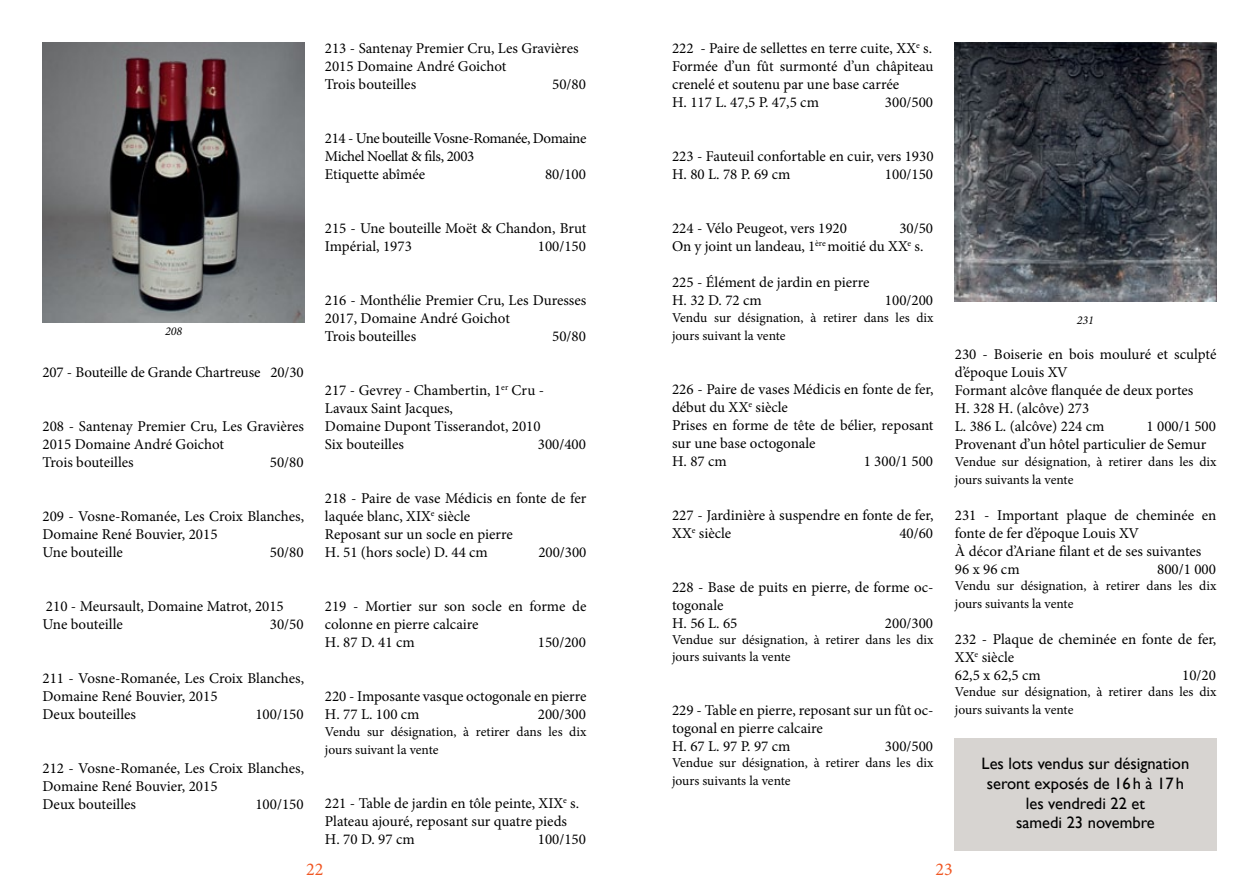
<style>
.page{position:relative;width:1259px;height:893px;background:#fff}
.page>*{position:absolute;margin:0;border:0;box-sizing:border-box;transform-origin:0 0}
.t1{font:18px "Minion Pro";color:#f05622}
.t2{font:16.5px/19.8px "Gill Sans";color:#000;text-align:center}
.t3{font:15px/18px "Minion Pro";color:#000}
.t4{font:15px/18px "Minion Pro";letter-spacing:-.025em;color:#000}
.t5{font:13.5px/18px "Minion Pro";color:#000}
.t6{font:italic 12px "Minion Pro";color:#000}
</style>
<div class="page">
<img style="left:43px;top:43px;width:261px;height:279px">
<img style="left:954px;top:43px;width:262px;height:258px">
<div style="left:954px;top:738px;width:262px;height:112px;background:#d7d4d1"></div>
<p class="t3" style="left:325px;top:40px;width:255px">213 - Santenay Premier Cru, Les Gravières<br>2015 Domaine André Goichot<br>Trois bouteilles</p>
<p class="t3" style="left:552px;top:76px;width:35px">50/80</p>
<p class="t3" style="left:672px;top:40px;width:263px">222 - Paire de sellettes en terre cuite, XX<sup>e</sup> s.<br>Formée d’un fût surmonté d’un châpiteau crenelé et soutenu par une base carrée<br>H. 117 L. 47,5 P. 47,5 cm</p>
<p class="t3" style="left:885px;top:94px;width:50px">300/500</p>
<p class="t4" style="left:325px;top:130px;width:263px">214 - Une bouteille Vosne-Romanée, Domaine<br>Michel Noellat &amp; fils, 2003<br>Etiquette abîmée</p>
<p class="t3" style="left:545px;top:166px;width:42px">80/100</p>
<p class="t3" style="left:672px;top:148px;width:263px">223 - Fauteuil confortable en cuir, vers 1930<br>H. 80 L. 78 P. 69 cm</p>
<p class="t3" style="left:885px;top:166px;width:50px">100/150</p>
<p class="t6" style="left:165px;top:323px;width:19px">208</p>
<p class="t3" style="left:43px;top:364px;width:262px">207 - Bouteille de Grande Chartreuse 20/30</p>
<p class="t3" style="left:43px;top:418px;width:263px">208 - Santenay Premier Cru, Les Gravières<br>2015 Domaine André Goichot<br>Trois bouteilles</p>
<p class="t3" style="left:270px;top:454px;width:35px">50/80</p>
<p class="t3" style="left:43px;top:508px;width:263px">209 - Vosne-Romanée, Les Croix Blanches,<br>Domaine René Bouvier, 2015<br>Une bouteille</p>
<p class="t3" style="left:270px;top:544px;width:35px">50/80</p>
<p class="t3" style="left:43px;top:598px;width:243px">210 - Meursault, Domaine Matrot, 2015<br>Une bouteille</p>
<p class="t3" style="left:270px;top:616px;width:35px">30/50</p>
<p class="t3" style="left:43px;top:670px;width:263px">211 - Vosne-Romanée, Les Croix Blanches,<br>Domaine René Bouvier, 2015<br>Deux bouteilles</p>
<p class="t3" style="left:255px;top:706px;width:50px">100/150</p>
<p class="t3" style="left:43px;top:760px;width:263px">212 - Vosne-Romanée, Les Croix Blanches,<br>Domaine René Bouvier, 2015<br>Deux bouteilles</p>
<p class="t3" style="left:255px;top:796px;width:50px">100/150</p>
<p class="t3" style="left:325px;top:220px;width:263px">215 - Une bouteille Moët &amp; Chandon, Brut<br>Impérial, 1973</p>
<p class="t3" style="left:538px;top:238px;width:50px">100/150</p>
<p class="t3" style="left:325px;top:292px;width:263px">216 - Monthélie Premier Cru, Les Duresses<br>2017, Domaine André Goichot<br>Trois bouteilles</p>
<p class="t3" style="left:552px;top:328px;width:35px">50/80</p>
<p class="t3" style="left:325px;top:382px;width:221px">217 - Gevrey - Chambertin, 1<sup>er</sup> Cru -<br>Lavaux Saint Jacques,<br>Domaine Dupont Tisserandot, 2010<br>Six bouteilles</p>
<p class="t3" style="left:538px;top:436px;width:50px">300/400</p>
<p class="t3" style="left:325px;top:490px;width:263px">218 - Paire de vase Médicis en fonte de fer laquée blanc, XIX<sup>e</sup> siècle<br>Reposant sur un socle en pierre<br>H. 51 (hors socle) D. 44 cm</p>
<p class="t3" style="left:538px;top:544px;width:50px">200/300</p>
<p class="t3" style="left:325px;top:598px;width:263px">219 - Mortier sur son socle en forme de colonne en pierre calcaire<br>H. 87 D. 41 cm</p>
<p class="t3" style="left:538px;top:634px;width:50px">150/200</p>
<p class="t3" style="left:325px;top:688px;width:263px">220 - Imposante vasque octogonale en pierre<br>H. 77 L. 100 cm</p>
<p class="t3" style="left:538px;top:706px;width:50px">200/300</p>
<p class="t5" style="left:325px;top:723px;width:263px">Vendu sur désignation, à retirer dans les dix jours suivant la vente</p>
<p class="t3" style="left:325px;top:794px;width:256px">221 - Table de jardin en tôle peinte, XIX<sup>e</sup> s.<br>Plateau ajouré, reposant sur quatre pieds<br>H. 70 D. 97 cm</p>
<p class="t3" style="left:538px;top:830px;width:50px">100/150</p>
<p class="t3" style="left:672px;top:220px;width:176px">224 - Vélo Peugeot, vers 1920</p>
<p class="t3" style="left:672px;top:220px;width:263px;text-indent:227px">30/50<br>On y joint un landeau, 1<sup>ère</sup> moitié du XX<sup>e</sup> s.</p>
<p class="t3" style="left:672px;top:274px;width:199px">225 - élément de jardin en pierre<br>H. 32 D. 72 cm</p>
<p class="t3" style="left:885px;top:292px;width:50px">100/200</p>
<p class="t5" style="left:672px;top:308px;width:263px">Vendu sur désignation, à retirer dans les dix jours suivant la vente</p>
<p class="t3" style="left:672px;top:380px;width:263px">226 - Paire de vases Médicis en fonte de fer, début du XX<sup>e</sup> siècle<br>Prises en forme de tête de bélier, reposant sur une base octogonale<br>H. 87 cm</p>
<p class="t3" style="left:863px;top:452px;width:71px">1 300/1 500</p>
<p class="t3" style="left:672px;top:506px;width:263px">227 - Jardinière à suspendre en fonte de fer,<br>XX<sup>e</sup> siècle</p>
<p class="t3" style="left:899px;top:524px;width:35px">40/60</p>
<p class="t3" style="left:672px;top:578px;width:263px">228 - Base de puits en pierre, de forme oc&shy;togonale<br>H. 56 L. 65</p>
<p class="t3" style="left:885px;top:614px;width:50px">200/300</p>
<p class="t5" style="left:672px;top:632px;width:263px;line-height:16.5px">Vendue sur désignation, à retirer dans les dix jours suivants la vente</p>
<p class="t3" style="left:672px;top:701px;width:263px">229 - Table en pierre, reposant sur un fût oc&shy;togonal en pierre calcaire<br>H. 67 L. 97 P. 97 cm</p>
<p class="t3" style="left:885px;top:737px;width:50px">300/500</p>
<p class="t5" style="left:672px;top:754px;width:263px">Vendue sur désignation, à retirer dans les dix jours suivants la vente</p>
<p class="t6" style="left:1076px;top:312px;width:19px">231</p>
<p class="t3" style="left:955px;top:345px;width:263px">230 - Boiserie en bois mouluré et sculpté d’époque Louis XV<br>Formant alcôve flanquée de deux portes<br>H. 328 H. (alcôve) 273<br>L. 386 L. (alcôve) 224 cm</p>
<p class="t3" style="left:955px;top:417px;width:262px;text-indent:192px">1 000/1 500<br>Provenant d’un hôtel particulier de Semur</p>
<p class="t5" style="left:955px;top:452px;width:263px">Vendue sur désignation, à retirer dans les dix jours suivants la vente</p>
<p class="t3" style="left:955px;top:506px;width:263px">231 - Important plaque de cheminée en fonte de fer d’époque Louis XV<br>à décor d’Ariane filant et de ses suivantes<br>96 x 96 cm</p>
<p class="t3" style="left:1157px;top:560px;width:60px">800/1 000</p>
<p class="t5" style="left:955px;top:577px;width:263px">Vendu sur désignation, à retirer dans les dix jours suivants la vente</p>
<p class="t3" style="left:955px;top:630px;width:263px">232 - Plaque de cheminée en fonte de fer,<br>XX<sup>e</sup> siècle<br>62,5 x 62,5 cm</p>
<p class="t3" style="left:1182px;top:666px;width:35px">10/20</p>
<p class="t5" style="left:955px;top:683px;width:263px">Vendue sur désignation, à retirer dans les dix jours suivants la vente</p>
<p class="t2" style="left:981px;top:753px;width:209px">Les lots vendus sur désignation seront exposés de 16h à 17h les vendredi 22 et<br>samedi 23 novembre</p>
<p class="t1" style="left:306px;top:857px;width:19px">22</p>
<p class="t1" style="left:935px;top:857px;width:19px">23</p>
</div>
